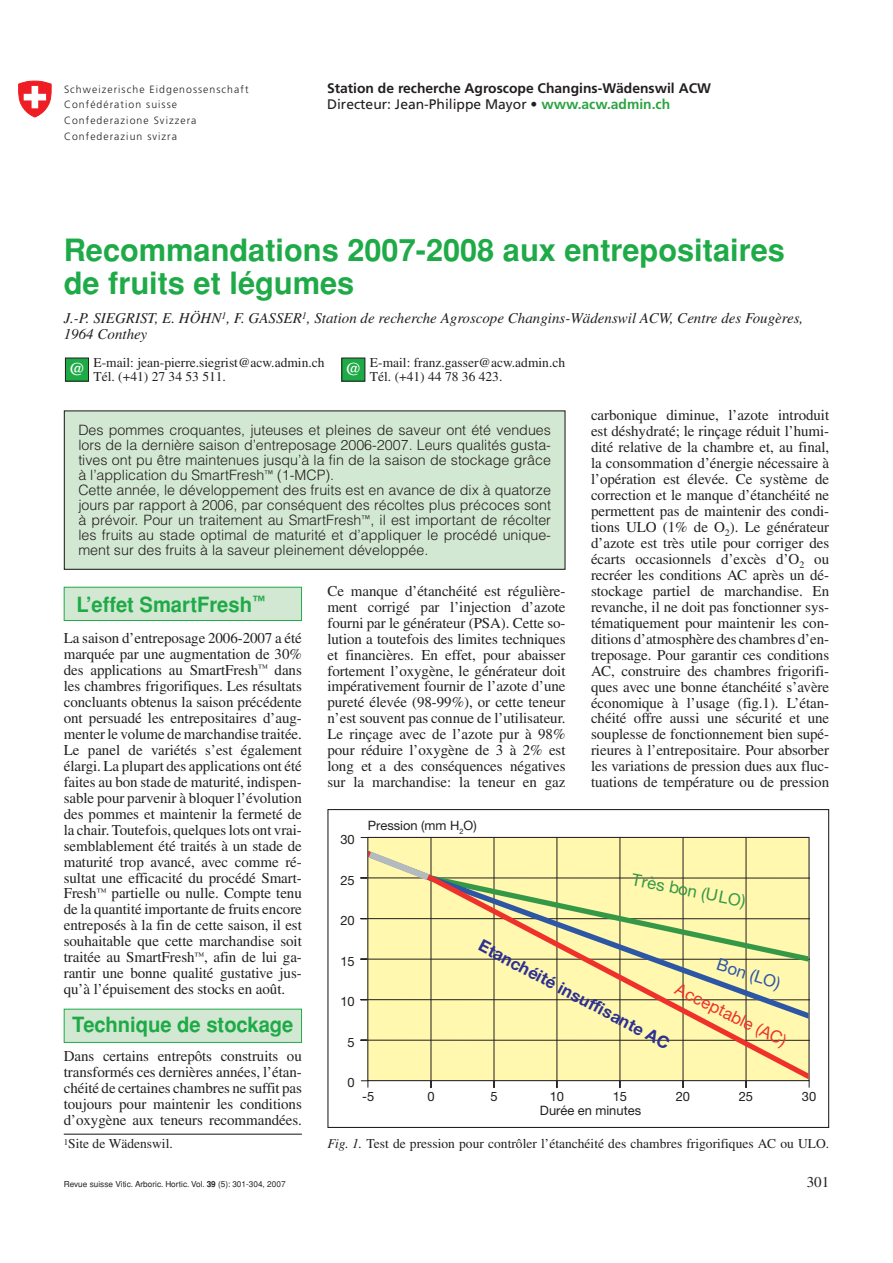
<style>
.page{position:relative;width:893px;height:1263px;background:#fff}
.page>*{position:absolute;margin:0;border:0;box-sizing:border-box;transform-origin:0 0}
.t1{font:700 30.75px/33px "Helvetica";color:#1faa48}
.t2{font:700 21px "Helvetica";color:#1faa48;scale:.96 1}
.t3{font:700 16.8px "Helvetica Neue";color:#2e3092}
.t4{font:16.8px "Helvetica Neue";color:#ee312b}
.t5{font:16.8px "Helvetica Neue";color:#359847}
.t6{font:16.8px "Helvetica Neue";color:#2d56a5}
.t7{font:15px/15.9px "Times";letter-spacing:-.005em;color:#231f20;text-align:justify}
.t8{font:italic 15px/15.9px "Times";color:#231f20}
.t9{font:300 14.25px/15px "Helvetica";color:#231f20}
.t10{font:700 13.8px/15.8px "Frutiger";color:#231f20}
.t11{font:13.5px "Times";color:#231f20}
.t12{font:12.9px "Helvetica Neue";color:#231f20}
.t13{font:300 10.5px/15.9px "Frutiger";letter-spacing:.1em;color:#231f20}
.t14{font:8.25px "Helvetica";color:#231f20}
.s1{font-weight:400}
.s2{color:#2da343}
.s3{color:#30317f}
.s4{font-style:italic}
.s5{font-weight:700}
</style>
<div class="page">
<div style="left:65px;top:1009px;width:236px;height:33px;background:#d3e8d2"></div>
<div style="left:64px;top:1009px;width:238px;height:34px;border:1px solid #1faa48"></div>
<div style="left:65px;top:588px;width:236px;height:32px;background:#d3e8d2"></div>
<div style="left:64px;top:587px;width:238px;height:34px;border:1px solid #1faa48"></div>
<svg style="left:18px;top:80px;width:34px;height:38px"></svg>
<div style="left:342px;top:358px;width:23px;height:23px;background:#1faa48"></div>
<div style="left:65px;top:358px;width:24px;height:23px;background:#1faa48"></div>
<div style="left:65px;top:358px;width:24px;height:23px;border:1px solid #231f20"></div>
<div style="left:64px;top:411px;width:501px;height:158px;background:#d3e8d2"></div>
<div style="left:64px;top:410px;width:502px;height:160px;border:1px solid #231f20"></div>
<div style="left:368px;top:837px;width:441px;height:244px;background:#fff8ae"></div>
<div style="left:367px;top:837px;width:443px;height:244px;border:1px solid #231f20"></div>
<hr style="left:361px;top:878px;width:448px;height:1px;background:#231f20">
<hr style="left:361px;top:918px;width:448px;height:1px;background:#231f20">
<hr style="left:361px;top:959px;width:448px;height:1px;background:#231f20">
<hr style="left:361px;top:999px;width:448px;height:1px;background:#231f20">
<hr style="left:361px;top:1040px;width:448px;height:1px;background:#231f20">
<hr style="left:746px;top:837px;width:1px;height:250px;background:#231f20">
<hr style="left:683px;top:837px;width:1px;height:250px;background:#231f20">
<hr style="left:620px;top:837px;width:1px;height:250px;background:#231f20">
<hr style="left:557px;top:837px;width:1px;height:250px;background:#231f20">
<hr style="left:494px;top:837px;width:1px;height:250px;background:#231f20">
<hr style="left:431px;top:837px;width:1px;height:250px;background:#231f20">
<svg style="left:368px;top:851px;width:441px;height:228px"></svg>
<svg style="left:361px;top:1080px;width:8px;height:7px"></svg>
<svg style="left:369px;top:851px;width:60px;height:29px"></svg>
<div style="left:327px;top:809px;width:502px;height:319px;border:1px solid #231f20"></div>
<hr style="left:64px;top:1133px;width:238px;height:2px;background:#231f20">
<svg style="left:478px;top:936px;width:15px;height:18px"></svg>
<svg style="left:674px;top:983px;width:15px;height:15px"></svg>
<p class="t13" style="left:64px;top:82px;width:186px">Schweizerische Eidgenossenschaft<br>Confédération suisse<br>Confederazione Svizzera<br>Confederaziun svizra</p>
<p class="t10" style="left:327px;top:81px;width:385px">Station de recherche Agroscope Changins-Wädenswil ACW<br><span class="s1">Directeur: Jean-Philippe Mayor</span> • <span class="s2">www.acw.admin.ch</span></p>
<h1 class="t1" style="left:64px;top:234px;width:723px">Recommandations 2007-2008 aux entrepositaires de fruits et légumes</h1>
<p class="t8" style="left:64px;top:311px;width:741px">J.-P. SIEGRIST, E. HÖHN<sup>1</sup>, F. GASSER<sup>1</sup>, Station de recherche Agroscope Changins-Wädenswil ACW, Centre des Fougères,<br>1964 Conthey</p>
<p class="t11" style="left:94px;top:358px;width:232px">E-mail: jean-pierre.siegrist@acw.admin.ch</p>
<p class="t11" style="left:370px;top:358px;width:197px">E-mail: franz.gasser@acw.admin.ch</p>
<p class="t11" style="left:69px;top:372px;width:158px"><sup>@</sup> Tél. (+41) 27 34 53 511.</p>
<p class="t11" style="left:346px;top:372px;width:158px"><sup>@</sup> Tél. (+41) 44 78 36 423.</p>
<p class="t7" style="left:591px;top:409px;width:240px">carbonique diminue, l’azote introduit est déshydraté; le rinçage réduit l’humi&shy;dité relative de la chambre et, au final, la consommation d’énergie nécessaire à l’opération est élevée. Ce système de correction et le manque d’étanchéité ne permettent pas de maintenir des condi&shy;tions ULO (1% de O<sub>2</sub>). Le générateur d’azote est très utile pour corriger des écarts occasionnels d’excès d’O<sub>2</sub> ou recréer les conditions AC après un dé&shy;stockage partiel de marchandise. En revanche, il ne doit pas fonctionner sys&shy;tématiquement pour maintenir les con&shy;ditions d’atmosphère des chambres d’en&shy;treposage. Pour garantir ces conditions AC, construire des chambres frigorifi&shy;ques avec une bonne étanchéité s’avère économique à l’usage (fig.1). L’étan&shy;chéité offre aussi une sécurité et une souplesse de fonctionnement bien supé&shy;rieures à l’entrepositaire. Pour absorber les variations de pression dues aux fluc&shy;tuations de température ou de pression</p>
<p class="t9" style="left:78px;top:423px;width:474px">Des pommes croquantes, juteuses et pleines de saveur ont été vendues lors de la dernière saison d’entreposage 2006-2007. Leurs qualités gusta&shy;tives ont pu être maintenues jusqu’à la fin de la saison de stockage grâce à l’application du SmartFresh<sup>™</sup> (1-MCP).<br>Cette année, le développement des fruits est en avance de dix à quatorze jours par rapport à 2006, par conséquent des récoltes plus précoces sont à prévoir. Pour un traitement au SmartFresh<sup>™</sup>, il est important de récolter les fruits au stade optimal de maturité et d’appliquer le procédé unique&shy;ment sur des fruits à la saveur pleinement développée.</p>
<p class="t7" style="left:327px;top:584px;width:240px">Ce manque d’étanchéité est régulière&shy;ment corrigé par l’injection d’azote fourni par le générateur (PSA). Cette so&shy;lution a toutefois des limites techniques et financières. En effet, pour abaisser fortement l’oxygène, le générateur doit impérativement fournir de l’azote d’une pureté élevée (98-99%), or cette teneur n’est souvent pas connue de l’utilisateur.<br>Le rinçage avec de l’azote pur à 98% pour réduire l’oxygène de 3 à 2% est long et a des conséquences négatives sur la marchandise: la teneur en gaz</p>
<h2 class="t2" style="left:77px;top:592px;width:198px">L’effet SmartFresh<sup>™</sup></h2>
<p class="t7" style="left:64px;top:632px;width:240px">La saison d’entreposage 2006-2007 a été marquée par une augmentation de 30% des applications au SmartFresh<sup>™</sup> dans les chambres frigorifiques. Les résultats concluants obtenus la saison précédente ont persuadé les entrepositaires d’aug&shy;menter le volume de marchandise traitée.<br>Le panel de variétés s’est également élargi. La plupart des applications ont été faites au bon stade de maturité, indispen&shy;sable pour parvenir à bloquer l’évolution des pommes et maintenir la fermeté de la chair. Toutefois, quelques lots ont vrai&shy;semblablement été traités à un stade de maturité trop avancé, avec comme ré&shy;sultat une efficacité du procédé Smart-Fresh<sup>™</sup> partielle ou nulle. Compte tenu de la quantité importante de fruits encore entreposés à la fin de cette saison, il est souhaitable que cette marchandise soit traitée au SmartFresh<sup>™</sup>, afin de lui ga&shy;rantir une bonne qualité gustative jus&shy;qu’à l’épuisement des stocks en août.</p>
<h2 class="t2" style="left:72px;top:1013px;width:232px">Technique de stockage</h2>
<p class="t7" style="left:64px;top:1050px;width:240px">Dans certains entrepôts construits ou transformés ces dernières années, l’étan&shy;chéité de certaines chambres ne suffit pas toujours pour maintenir les conditions d’oxygène aux teneurs recommandées.</p>
<p class="t12" style="left:368px;top:821px;width:110px">Pression (mm H<sub>2</sub>O)</p>
<p class="t12" style="left:340px;top:835px;width:16px">30</p>
<p class="t5" style="left:633px;top:873px;width:117px;rotate:11deg">Très bon (ULO)</p>
<p class="t12" style="left:340px;top:875px;width:16px">25</p>
<p class="t12" style="left:340px;top:916px;width:16px">20</p>
<p class="t3" style="left:483px;top:939px;width:215px;rotate:28deg">Etanchéité insuffi<span class="s3">s</span>ante AC</p>
<p class="t12" style="left:340px;top:956px;width:16px">15</p>
<p class="t6" style="left:719px;top:957px;width:67px;rotate:18deg">Bon (LO)</p>
<p class="t4" style="left:679px;top:983px;width:123px;rotate:26deg">acceptable (AC)</p>
<p class="t12" style="left:340px;top:997px;width:16px">10</p>
<p class="t12" style="left:348px;top:1037px;width:9px">5</p>
<p class="t12" style="left:348px;top:1078px;width:9px">0</p>
<p class="t12" style="left:362px;top:1091px;width:14px">-5</p>
<p class="t12" style="left:427px;top:1091px;width:9px">0</p>
<p class="t12" style="left:490px;top:1091px;width:9px">5</p>
<p class="t12" style="left:550px;top:1091px;width:16px">10</p>
<p class="t12" style="left:613px;top:1091px;width:16px">15</p>
<p class="t12" style="left:676px;top:1091px;width:16px">20</p>
<p class="t12" style="left:739px;top:1091px;width:16px">25</p>
<p class="t12" style="left:802px;top:1091px;width:16px">30</p>
<p class="t12" style="left:540px;top:1106px;width:103px">Durée en minutes</p>
<p class="t11" style="left:64px;top:1139px;width:111px"><sup>1</sup>Site de Wädenswil.</p>
<p class="t11" style="left:327px;top:1139px;width:503px"><span class="s4">Fig. 1.</span> Test de pression pour contrôler l’étanchéité des chambres frigorifiques AC ou ULO.</p>
<p class="t14" style="left:64px;top:1179px;width:223px">Revue suisse Vitic. Arboric. Hortic. Vol. <span class="s5">39</span> (5): 301-304, 2007</p>
<p class="t7" style="left:807px;top:1175px;width:24px">301</p>
</div>
